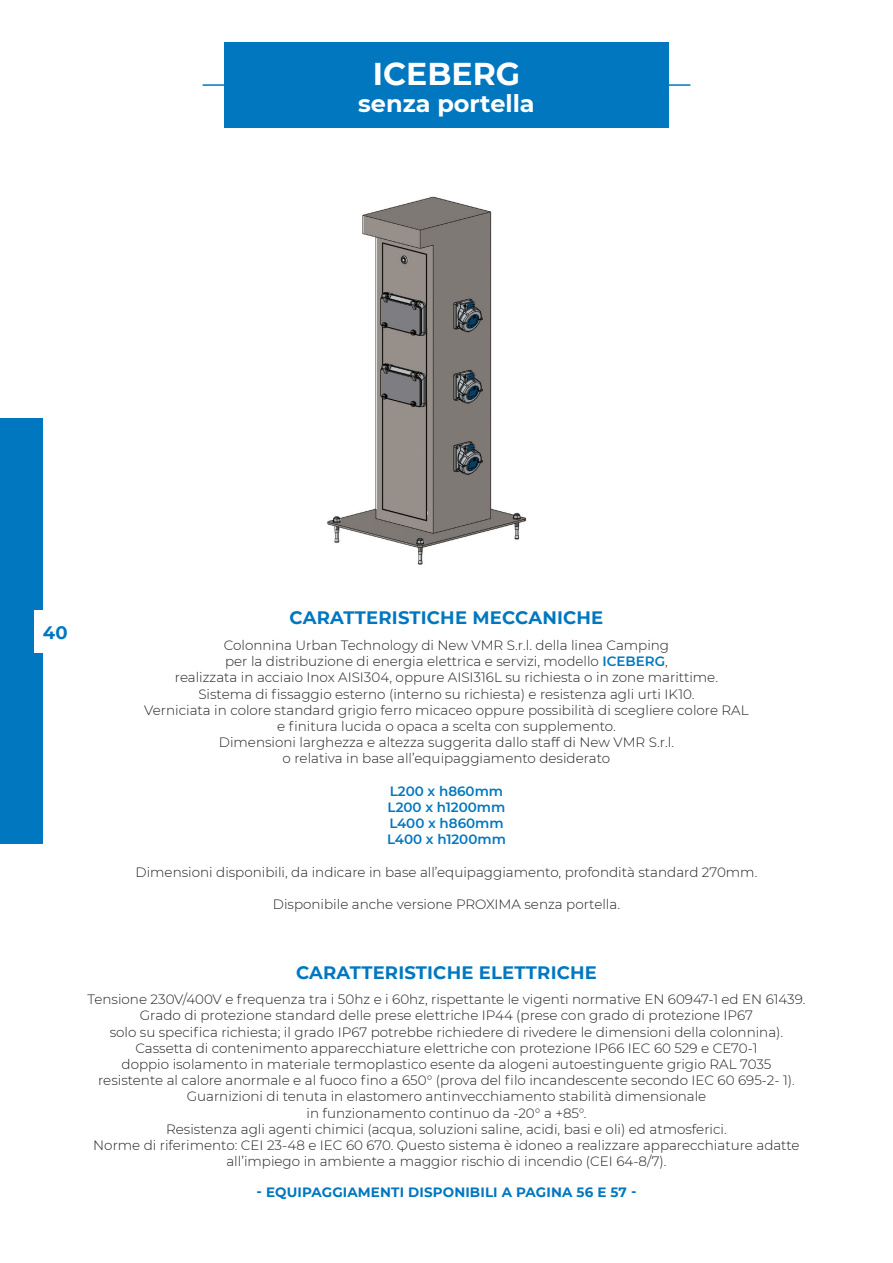
<style>
.page{position:relative;width:893px;height:1263px;background:#fff}
.page>*{position:absolute;margin:0;border:0;box-sizing:border-box;transform-origin:0 0}
.t1{font:700 31.5px "Montserrat";color:#fff}
.t2{font:700 24px "Montserrat";color:#fff}
.t3{font:700 18px "Montserrat";letter-spacing:.01em;color:#0077bf}
.t4{font:300 13.5px/16.2px "Montserrat";color:#231f20;text-align:center}
.t5{font:600 13.5px "Montserrat";color:#0077bf}
.t6{font:700 13.5px "Montserrat";letter-spacing:.01em;color:#0077bf}
.s1{font-weight:600;color:#0077bf}
</style>
<div class="page">
<div style="left:0;top:419px;width:43px;height:425px;background:#0077bf"></div>
<div style="left:34px;top:610px;width:43px;height:43px;background:#fff"></div>
<div style="left:224px;top:43px;width:445px;height:85px;background:#0077bf"></div>
<hr style="left:203px;top:84px;width:43px;height:2px;background:#0077bf">
<hr style="left:647px;top:84px;width:43px;height:2px;background:#0077bf">
<img style="left:327px;top:196px;width:199px;height:369px">
<p class="t1" style="left:373px;top:51px;width:149px">ICEBERG</p>
<p class="t2" style="left:358px;top:86px;width:178px">senza portella</p>
<h3 class="t3" style="left:43px;top:619px;width:26px">40</h3>
<p class="t3" style="left:290px;top:604px;width:315px">CARATTERISTICHE MECCANICHE</p>
<p class="t4" style="left:224px;top:637px;width:447px">Colonnina Urban Technology di New VMR S.r.l. della linea Camping</p>
<p class="t4" style="left:225px;top:653px;width:444px">per la distribuzione di energia elettrica e servizi, modello <span class="s1">ICEBERG</span>,</p>
<p class="t4" style="left:175px;top:669px;width:545px">realizzata in acciaio Inox AISI304, oppure AISI316L su richiesta o in zone marittime.</p>
<p class="t4" style="left:198px;top:685px;width:498px">Sistema di fissaggio esterno (interno su richiesta) e resistenza agli urti IK10.</p>
<p class="t4" style="left:144px;top:701px;width:606px">Verniciata in colore standard grigio ferro micaceo oppure possibilità di scegliere colore RAL</p>
<p class="t4" style="left:277px;top:718px;width:340px">e finitura lucida o opaca a scelta con supplemento.</p>
<p class="t4" style="left:219px;top:734px;width:457px">Dimensioni larghezza e altezza suggerita dallo staff di New VMR S.r.l.</p>
<p class="t4" style="left:283px;top:750px;width:329px">o relativa in base all’equipaggiamento desiderato</p>
<p class="t5" style="left:390px;top:781px;width:115px">L200 x h860mm</p>
<p class="t5" style="left:388px;top:798px;width:119px">L200 x h1200mm</p>
<p class="t5" style="left:389px;top:814px;width:116px">L400 x h860mm</p>
<p class="t5" style="left:387px;top:830px;width:120px">L400 x h1200mm</p>
<p class="t4" style="left:136px;top:863px;width:623px">Dimensioni disponibili, da indicare in base all’equipaggiamento, profondità standard 270mm.</p>
<p class="t4" style="left:273px;top:896px;width:349px">Disponibile anche versione PROXIMA senza portella.</p>
<p class="t3" style="left:296px;top:959px;width:302px">CARATTERISTICHE ELETTRICHE</p>
<p class="t4" style="left:88px;top:991px;width:719px">Tensione 230V/400V e frequenza tra i 50hz e i 60hz, rispettante le vigenti normative EN 60947-1 ed EN 61439.</p>
<p class="t4" style="left:140px;top:1007px;width:615px">Grado di protezione standard delle prese elettriche IP44 (prese con grado di protezione IP67</p>
<p class="t4" style="left:110px;top:1023px;width:675px">solo su specifica richiesta; il grado IP67 potrebbe richiedere di rivedere le dimensioni della colonnina).</p>
<p class="t4" style="left:135px;top:1039px;width:624px">Cassetta di contenimento apparecchiature elettriche con protezione IP66 IEC 60 529 e CE70-1</p>
<p class="t4" style="left:122px;top:1055px;width:651px">doppio isolamento in materiale termoplastico esente da alogeni autoestinguente grigio RAL 7035</p>
<p class="t4" style="left:98px;top:1072px;width:698px">resistente al calore anormale e al fuoco fino a 650° (prova del filo incandescente secondo IEC 60 695-2- 1).<br>Guarnizioni di tenuta in elastomero antinvecchiamento stabilità dimensionale</p>
<p class="t4" style="left:307px;top:1104px;width:281px">in funzionamento continuo da -20° a +85°.</p>
<p class="t4" style="left:166px;top:1120px;width:562px">Resistenza agli agenti chimici (acqua, soluzioni saline, acidi, basi e oli) ed atmosferici.</p>
<p class="t4" style="left:93px;top:1136px;width:708px">Norme di riferimento: CEI 23-48 e IEC 60 670. Questo sistema è idoneo a realizzare apparecchiature adatte all’impiego in ambiente a maggior rischio di incendio (CEI 64-8/7).</p>
<p class="t6" style="left:256px;top:1182px;width:382px">- EQUIPAGGIAMENTI DISPONIBILI A PAGINA 56 E 57 -</p>
</div>
